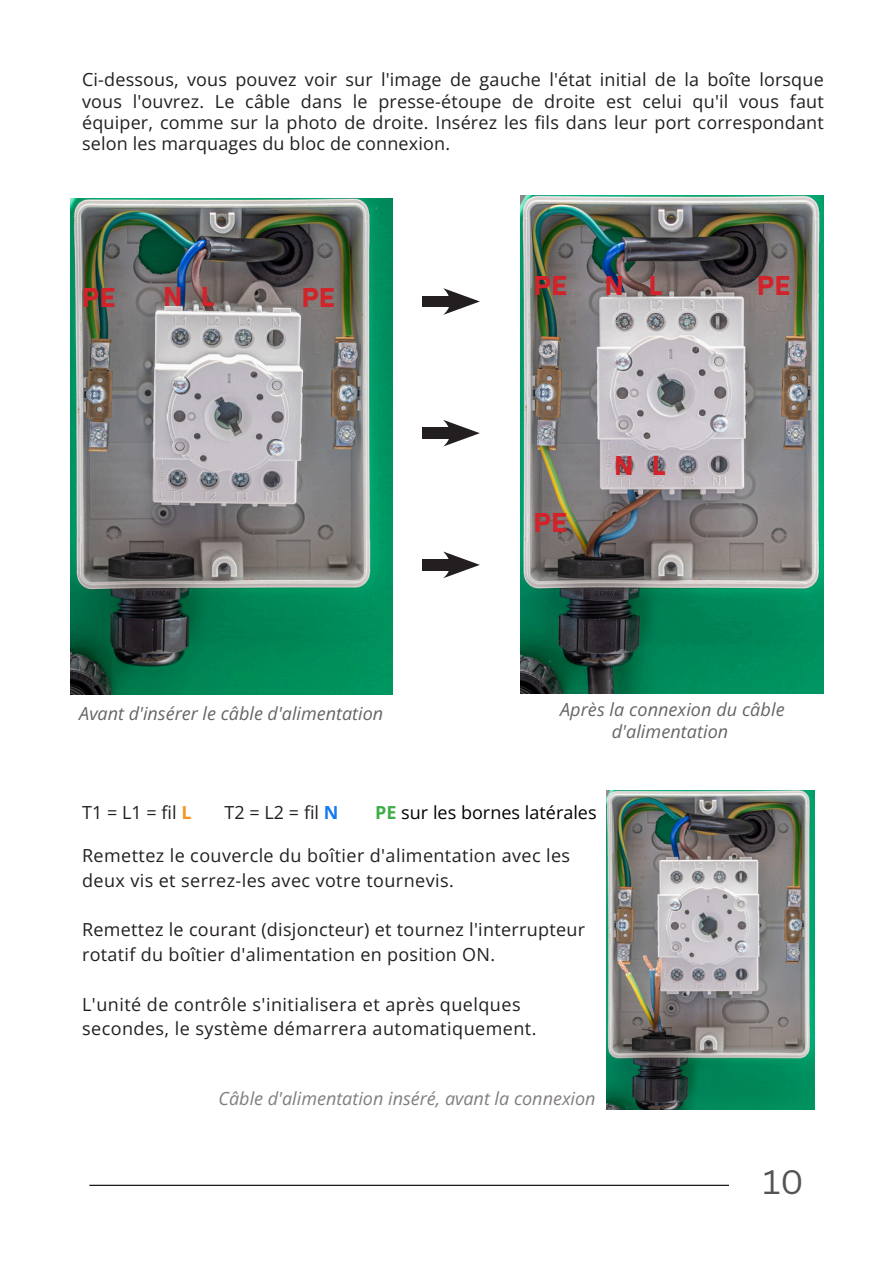
<style>
.page{position:relative;width:894px;height:1264px;background:#fff}
.page>*{position:absolute;margin:0;border:0;box-sizing:border-box;transform-origin:0 0}
.t1{font:33px "Canva Sans";color:#545454}
.t2{font:700 27px "IBM Plex Sans";letter-spacing:-.01em;color:#d2232a}
.t3{font:18px/24.8px "Open Sans";letter-spacing:.02em;color:#231f20}
.t4{font:italic 18px/21.3px "Open Sans";letter-spacing:.005em;color:#646568;text-align:center}
.t5{font:italic 18px "Open Sans";color:#817d7d}
.t6{font:18px "Open Sans";color:#000}
.s1{font-weight:700;color:#f7941d}
.s2{font-weight:700;color:#1778f2}
.s3{font-weight:700;color:#40ad49}
</style>
<div class="page">
<img style="left:520px;top:196px;width:303px;height:497px">
<img style="left:70px;top:198px;width:322px;height:496px">
<img style="left:606px;top:790px;width:208px;height:319px">
<div style="left:422px;top:296px;width:36px;height:11px;background:#231f20"></div>
<svg style="left:443px;top:288px;width:37px;height:27px"></svg>
<div style="left:422px;top:428px;width:36px;height:10px;background:#231f20"></div>
<svg style="left:443px;top:420px;width:37px;height:26px"></svg>
<div style="left:422px;top:559px;width:36px;height:11px;background:#231f20"></div>
<svg style="left:443px;top:551px;width:37px;height:27px"></svg>
<hr style="left:89px;top:1184px;width:639px;height:1px;background:#000">
<h1 class="t3" style="left:82px;top:68px;width:743px;line-height:21.3px;text-align:justify">Ci-dessous, vous pouvez voir sur l'image de gauche l'état initial de la boîte lorsque vous l'ouvrez. Le câble dans le presse-étoupe de droite est celui qu'il vous faut équiper, comme sur la photo de droite. Insérez les fils dans leur port correspondant selon les marquages du bloc de connexion.</h1>
<p class="t2" style="left:163px;top:278px;width:54px">N L</p>
<h1 class="t2" style="left:82px;top:279px;width:35px">PE</h1>
<p class="t2" style="left:301px;top:279px;width:35px">PE</p>
<h1 class="t4" style="left:79px;top:702px;width:305px">Avant d'insérer le câble d'alimentation</h1>
<p class="t2" style="left:533px;top:267px;width:35px">PE</p>
<p class="t2" style="left:756px;top:267px;width:35px">PE</p>
<p class="t2" style="left:604px;top:267px;width:60px">N L</p>
<p class="t2" style="left:533px;top:504px;width:35px">PE</p>
<p class="t2" style="left:614px;top:448px;width:54px">N L</p>
<h1 class="t4" style="left:560px;top:698px;width:226px">Après la connexion du câble d'alimentation</h1>
<h1 class="t3" style="left:82px;top:799px;width:111px">T1=L1=fil<span class="s1">L</span></h1>
<h1 class="t3" style="left:224px;top:799px;width:115px">T2=L2=fil<span class="s2">N</span></h1>
<p class="t6" style="left:375px;top:799px;width:223px"><span class="s3">PE</span> sur les bornes latérales</p>
<p class="t3" style="left:82px;top:842px;width:489px">Remettez le couvercle du boîtier d'alimentation avec les deux vis et serrez-les avec votre tournevis.</p>
<h1 class="t3" style="left:82px;top:917px;width:504px">Remettez le courant (disjoncteur) et tournez l'interrupteur rotatif du boîtier d'alimentation en position ON.</h1>
<h1 class="t3" style="left:82px;top:991px;width:456px">L'unité de contrôle s'initialisera et après quelques secondes, le système démarrera automatiquement.</h1>
<p class="t5" style="left:218px;top:1085px;width:378px">Câble d'alimentation inséré, avant la connexion</p>
<p class="t1" style="left:762px;top:1158px;width:42px">10</p>
</div>
